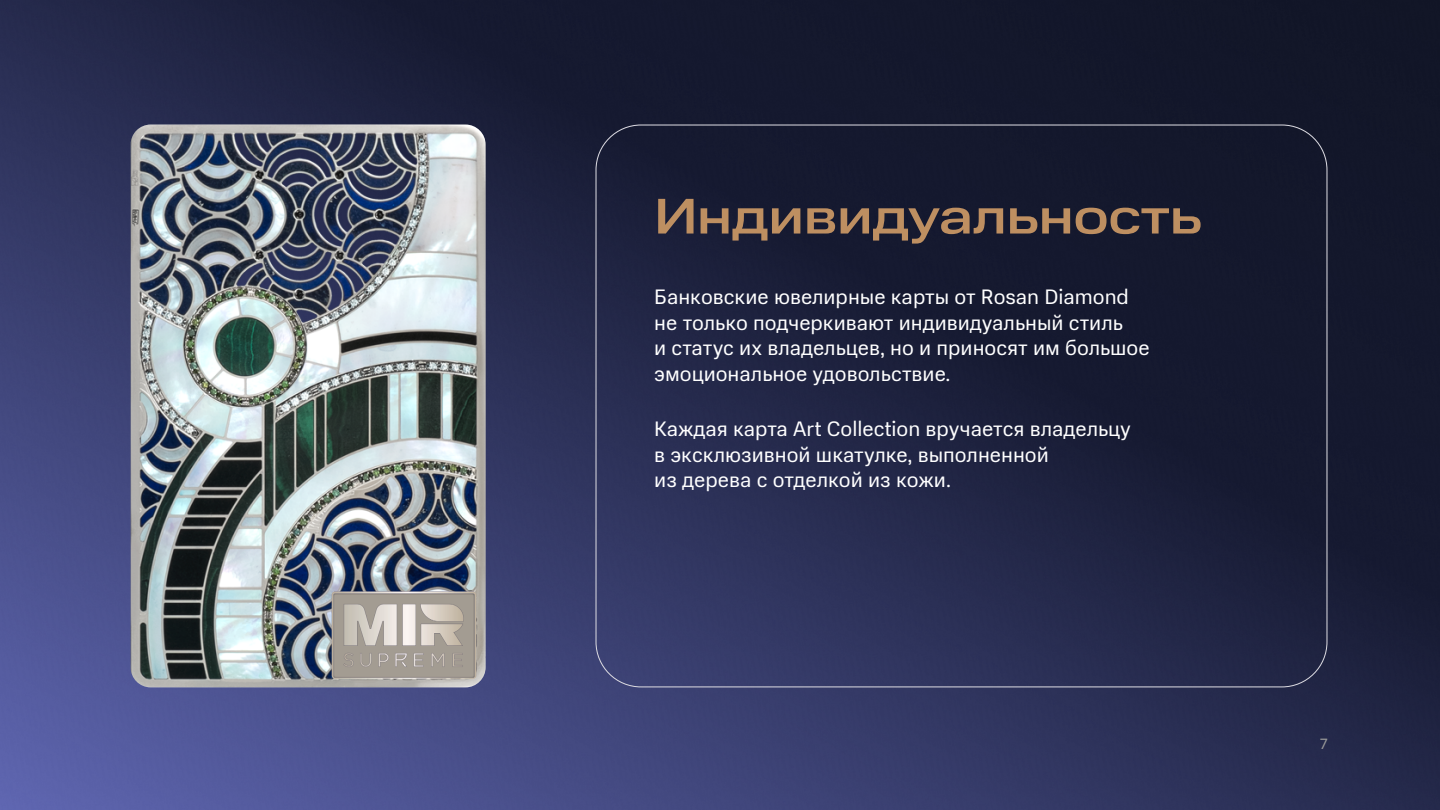
<style>
.page{position:relative;width:1440px;height:810px;background:#fff}
.page>*{position:absolute;margin:0;border:0;box-sizing:border-box;transform-origin:0 0}
.t1{font:500 50.25px "MTS Wide";color:#be8f61}
.t2{font:21px/25.5px "MTS Sans";color:#fff}
.t3{font:15px "MTS Sans";color:#999}
</style>
<div class="page">
<img style="left:0;top:0;width:1440px;height:810px">
<img style="left:131px;top:124px;width:355px;height:563px">
<img style="left:332px;top:591px;width:144px;height:88px">
<h1 class="t1" style="left:654px;top:188px;width:549px">Индивидуальность</h1>
<p class="t2" style="left:654px;top:284px;width:497px">Банковские ювелирные карты от Rosan Diamond не только подчеркивают индивидуальный стиль<br>и статус их владельцев, но и приносят им большое эмоциональное удовольствие.</p>
<p class="t2" style="left:654px;top:416px;width:478px">Каждая карта Art Collection вручается владельцу в эксклюзивной шкатулке, выполненной<br>из дерева с отделкой из кожи.</p>
<p class="t3" style="left:1320px;top:736px;width:9px">7</p>
</div>
